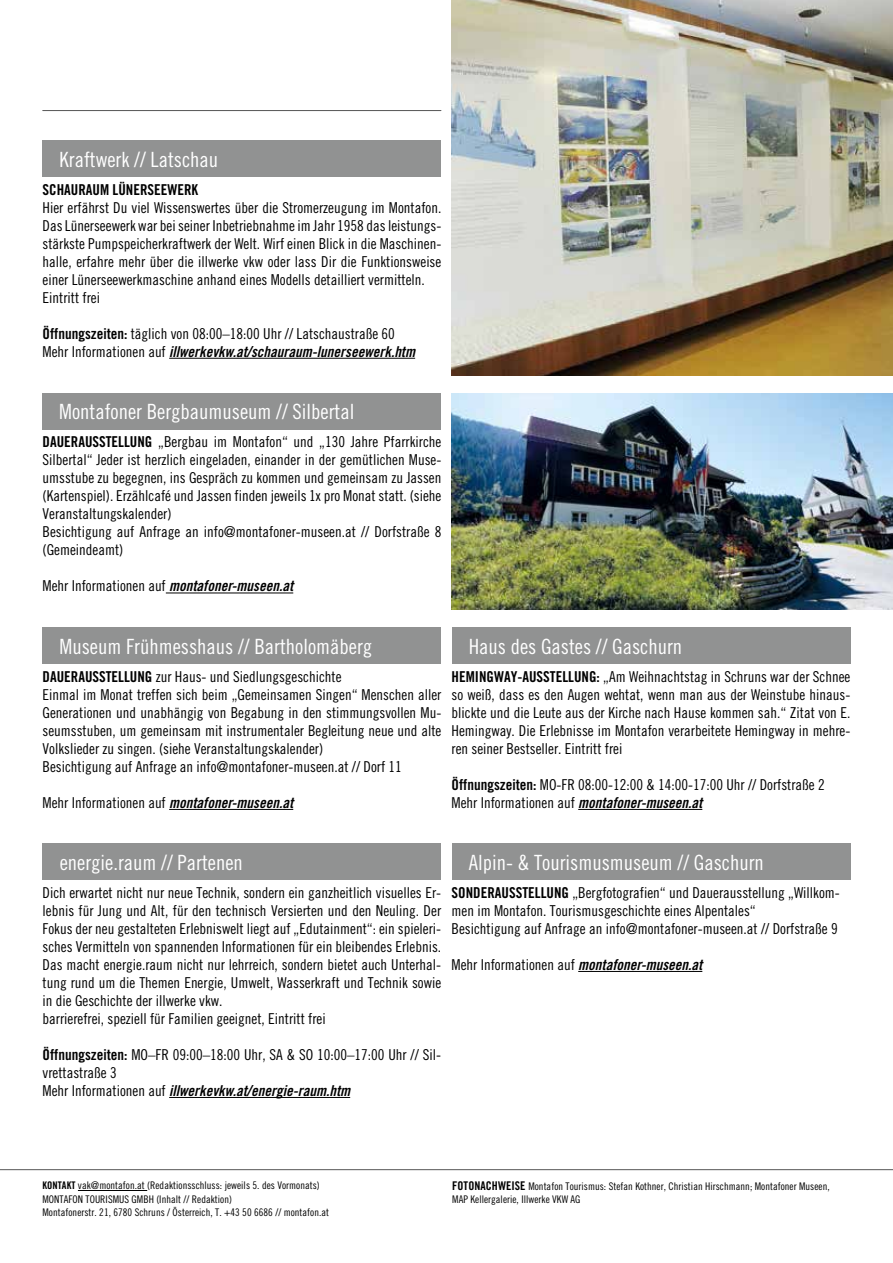
<style>
.page{position:relative;width:893px;height:1263px;background:#fff}
.page>*{position:absolute;margin:0;border:0;box-sizing:border-box;transform-origin:0 0}
.t1{font:21px "Trade Gothic LT Cond Eighteen";color:#fff}
.t2{font:15px/18px "Trade Gothic LT Cond Eighteen";color:#000}
.t3{font:15px "Trade Gothic LT Pro Bd Cn 20 Obl";color:#000}
.t4{font:15px "Trade Gothic LT Bold Cond Twenty";color:#000}
.t5{font:10.5px/13.5px "Trade Gothic LT Cond Eighteen";letter-spacing:.005em;color:#000}
.s1{font-family:"Trade Gothic LT Bold Cond Twenty"}
.s2{font-family:"Trade Gothic LT Cond Eighteen"}
.s3{font-family:"Trade Gothic LT Pro Bd Cn 20 Obl"}
.s4{font-family:"Trade Gothic LT Bold Cond Twenty";font-size:12px}
</style>
<div class="page">
<hr style="left:169px;top:358px;width:246px;height:1px;background:#000">
<hr style="left:43px;top:110px;width:398px;height:1px;background:#565656">
<div style="left:43px;top:140px;width:398px;height:36px;background:#919292"></div>
<hr style="left:169px;top:809px;width:124px;height:1px;background:#000">
<hr style="left:578px;top:809px;width:124px;height:1px;background:#000">
<hr style="left:578px;top:971px;width:124px;height:1px;background:#000">
<div style="left:43px;top:627px;width:398px;height:36px;background:#919292"></div>
<div style="left:452px;top:627px;width:398px;height:36px;background:#919292"></div>
<div style="left:452px;top:843px;width:398px;height:36px;background:#919292"></div>
<hr style="left:166px;top:593px;width:127px;height:1px;background:#000">
<div style="left:42px;top:393px;width:399px;height:36px;background:#919292"></div>
<img style="left:451px;top:0;width:442px;height:375px">
<hr style="left:169px;top:1097px;width:181px;height:1px;background:#000">
<div style="left:43px;top:843px;width:398px;height:36px;background:#919292"></div>
<hr style="left:0;top:1169px;width:893px;height:1px;background:#565656">
<hr style="left:78px;top:1190px;width:69px;height:1px;background:#000">
<img style="left:452px;top:393px;width:441px;height:216px">
<h1 class="t1" style="left:60px;top:147px;width:160px">Kraftwerk // Latschau</h1>
<p class="t4" style="left:43px;top:180px;width:157px">SCHAURAUM LÜNERSEEWERK</p>
<p class="t2" style="left:43px;top:198px;width:400px">Hier erfährst Du viel Wissenswertes über die Stromerzeugung im Montafon.<br>Das Lünerseewerk war bei seiner Inbetriebnahme im Jahr 1958 das leistungs&shy;stärkste Pumpspeicherkraftwerk der Welt. Wirf einen Blick in die Maschinen&shy;halle, erfahre mehr über die illwerke vkw oder lass Dir die Funktionsweise einer Lünerseewerkmaschine anhand eines Modells detailliert vermitteln.<br>Eintritt frei</p>
<p class="t2" style="left:43px;top:324px;width:354px"><span class="s1">Öffnungszeiten:</span> täglich von 08:00–18:00 Uhr // Latschaustraße 60</p>
<p class="t3" style="left:43px;top:342px;width:374px"><span class="s2">Mehr Informationen auf</span> illwerkevkw.at/schauraum-lunerseewerk.htm</p>
<h1 class="t1" style="left:59px;top:399px;width:297px">Montafoner Bergbaumuseum // Silbertal</h1>
<p class="t2" style="left:43px;top:433px;width:400px"><span class="s1">DAUERAUSSTELLUNG</span> „Bergbau im Montafon“ und „130 Jahre Pfarrkirche Silbertal“ Jeder ist herzlich eingeladen, einander in der gemütlichen Muse&shy;umsstube zu begegnen, ins Gespräch zu kommen und gemeinsam zu Jassen (Kartenspiel). Erzählcafé und Jassen finden jeweils 1x pro Monat statt. (siehe Veranstaltungskalender)<br>Besichtigung auf Anfrage an info@montafoner-museen.at // Dorfstraße 8 (Gemeindeamt)</p>
<p class="t2" style="left:43px;top:577px;width:252px">Mehr Informationen auf <span class="s3">montafoner-museen.at</span></p>
<h1 class="t1" style="left:60px;top:633px;width:314px">Museum Frühmesshaus // Bartholomäberg</h1>
<h1 class="t1" style="left:469px;top:633px;width:215px">Haus des Gastes // Gaschurn</h1>
<p class="t2" style="left:43px;top:667px;width:400px"><span class="s1">DAUERAUSSTELLUNG</span> zur Haus- und Siedlungsgeschichte<br>Einmal im Monat treffen sich beim „Gemeinsamen Singen“ Menschen aller Generationen und unabhängig von Begabung in den stimmungsvollen Mu&shy;seumsstuben, um gemeinsam mit instrumentaler Begleitung neue und alte Volkslieder zu singen. (siehe Veranstaltungskalender)<br>Besichtigung auf Anfrage an info@montafoner-museen.at // Dorf 11</p>
<p class="t2" style="left:43px;top:793px;width:252px">Mehr Informationen auf <span class="s3">montafoner-museen.at</span></p>
<p class="t2" style="left:452px;top:667px;width:400px;text-align:justify"><span class="s1">HEMINGWAY-AUSSTELLUNG:</span> „Am Weihnachtstag in Schruns war der Schnee so weiß, dass es den Augen wehtat, wenn man aus der Weinstube hinaus&shy;blickte und die Leute aus der Kirche nach Hause kommen sah.“ Zitat von E.<br>Hemingway. Die Erlebnisse im Montafon verarbeitete Hemingway in mehre&shy;ren seiner Bestseller. Eintritt frei</p>
<p class="t2" style="left:452px;top:775px;width:375px"><span class="s1">Öffnungszeiten:</span> MO-FR 08:00-12:00 &amp; 14:00-17:00 Uhr // Dorfstraße 2<br>Mehr Informationen auf <span class="s3">montafoner-museen.at</span></p>
<h1 class="t1" style="left:60px;top:849px;width:185px">energie.raum // Partenen</h1>
<p class="t2" style="left:43px;top:883px;width:400px">Dich erwartet nicht nur neue Technik, sondern ein ganzheitlich visuelles Er&shy;lebnis für Jung und Alt, für den technisch Versierten und den Neuling. Der Fokus der neu gestalteten Erlebniswelt liegt auf „Edutainment“: ein spieleri&shy;sches Vermitteln von spannenden Informationen für ein bleibendes Erlebnis.<br>Das macht energie.raum nicht nur lehrreich, sondern bietet auch Unterhal&shy;tung rund um die Themen Energie, Umwelt, Wasserkraft und Technik sowie in die Geschichte der illwerke vkw.<br>barrierefrei, speziell für Familien geeignet, Eintritt frei</p>
<p class="t2" style="left:43px;top:1045px;width:400px"><span class="s1">Öffnungszeiten:</span> MO–FR 09:00–18:00 Uhr, SA &amp; SO 10:00–17:00 Uhr // Sil&shy;vrettastraße 3</p>
<p class="t3" style="left:43px;top:1081px;width:309px"><span class="s2">Mehr Informationen auf</span> illwerkevkw.at/energie-raum.htm</p>
<h1 class="t1" style="left:469px;top:849px;width:297px">Alpin- &amp; Tourismusmuseum // Gaschurn</h1>
<p class="t2" style="left:452px;top:883px;width:390px"><span class="s1">SONDERAUSSTELLUNG</span> „Bergfotografien“ und Dauerausstellung „Willkom&shy;men im Montafon. Tourismusgeschichte eines Alpentales“<br>Besichtigung auf Anfrage an info@montafoner-museen.at // Dorfstraße 9</p>
<p class="t2" style="left:452px;top:955px;width:252px">Mehr Informationen auf <span class="s3">montafoner-museen.at</span></p>
<p class="t5" style="left:43px;top:1178px;width:288px"><span class="s1">KONTAKT</span> vak@montafon.at (Redaktionsschluss: jeweils 5. des Vormonats)<br>MONTAFON TOURISMUS GMBH (Inhalt // Redaktion)<br>Montafonerstr. 21, 6780 Schruns / Österreich, T. +43 50 6686 // montafon.at</p>
<p class="t5" style="left:452px;top:1179px;width:379px"><span class="s4">FOTONACHWEISE</span> Montafon Tourismus: Stefan Kothner, Christian Hirschmann; Montafoner Museen,<br>MAP Kellergalerie, Illwerke VKW AG</p>
</div>
